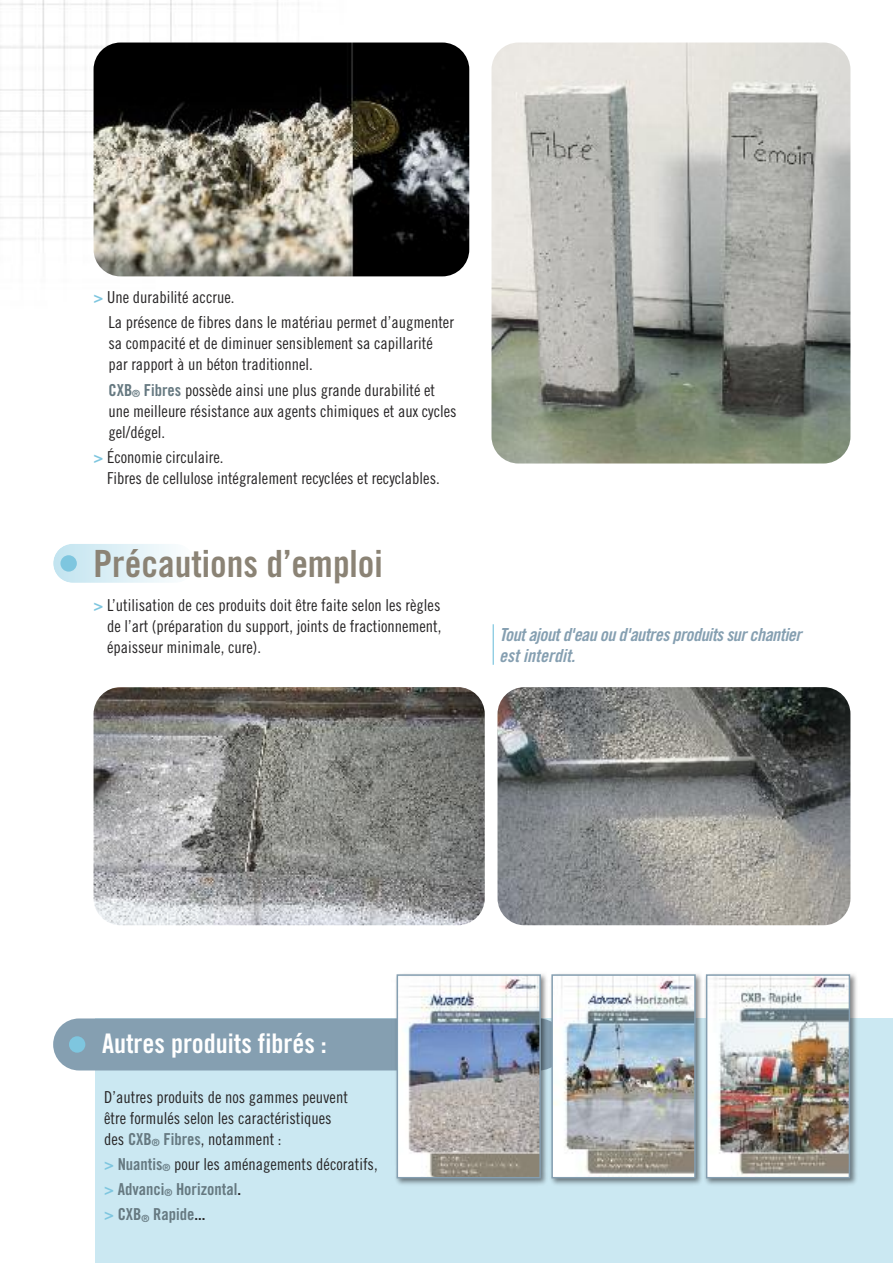
<style>
.page{position:relative;width:893px;height:1263px;background:#fff}
.page>*{position:absolute;margin:0;border:0;box-sizing:border-box;transform-origin:0 0}
.t1{font:37.5px "Trade Gothic Bold Cond Twenty";color:#8b8375}
.t2{font:27px "Trade Gothic Bold Cond Twenty";color:#fff}
.t3{font:18px/21px "Trade Gothic Bold Cond Twenty Obl";letter-spacing:-.025em;color:#859fb1}
.t4{font:16.5px/21px "Trade Gothic Cond Eighteen";color:#272526}
.t5{font:16.5px/25.2px "Trade Gothic Bold Cond Twenty";color:#667981}
.s1{font-family:"Trade Gothic Bold Cond Twenty";color:#7ec6df}
.s2{font-family:"Trade Gothic Bold Cond Twenty";color:#667981}
.s3{font-family:"Trade Gothic Bold Cond Twenty";font-size:9.9px;color:#667981}
.s4{color:#7ec6df}
.s5{font-size:9.9px}
.s6{color:#272526}
</style>
<div class="page">
<img style="left:0;top:0;width:470px;height:277px">
<div style="left:96px;top:1018px;width:797px;height:245px;background:#cbe8f2"></div>
<div style="left:53px;top:1018px;width:512px;height:52px;background:#859fb1;border-radius:26px"></div>
<div style="left:69px;top:1036px;width:16px;height:17px;background:#7ec6df;border-radius:50%"></div>
<div style="left:53px;top:544px;width:142px;height:39px;background:linear-gradient(to right,#c5e5f0,#fcfdfe)"></div>
<div style="left:60px;top:555px;width:17px;height:17px;background:#7ec6df;border-radius:50%"></div>
<img style="left:491px;top:43px;width:359px;height:420px;border-radius:27px">
<img style="left:94px;top:687px;width:391px;height:238px;border-radius:27px">
<img style="left:497px;top:687px;width:353px;height:238px;border-radius:27px">
<hr style="left:493px;top:624px;width:1px;height:41px;background:#7ec6df">
<img style="left:94px;top:43px;width:375px;height:233px;border-radius:27px">
<img style="left:391px;top:974px;width:155px;height:211px">
<img style="left:400px;top:977px;width:138px;height:198px">
<div style="left:397px;top:974px;width:144px;height:204px;border:2px solid #859fb1"></div>
<img style="left:546px;top:974px;width:155px;height:211px">
<img style="left:554px;top:977px;width:139px;height:198px">
<div style="left:551px;top:974px;width:145px;height:204px;border:2px solid #859fb1"></div>
<img style="left:701px;top:974px;width:156px;height:211px">
<img style="left:709px;top:977px;width:138px;height:198px">
<div style="left:706px;top:974px;width:144px;height:204px;border:2px solid #859fb1"></div>
<p class="t4" style="left:108px;top:286px;width:347px;line-height:25.2px;text-indent:-15px"><span class="s1">&gt;</span> Une durabilité accrue.<br>La présence de fibres dans le matériau permet d’augmenter</p>
<p class="t4" style="left:108px;top:334px;width:326px">sa compacité et de diminuer sensiblement sa capillarité par rapport à un béton traditionnel.</p>
<p class="t4" style="left:108px;top:381px;width:350px"><span class="s2">CXB</span><span class="s3">®</span> <span class="s2">Fibres</span> possède ainsi une plus grande durabilité et une meilleure résistance aux agents chimiques et aux cycles gel/dégel.</p>
<p class="t4" style="left:107px;top:448px;width:334px;text-indent:-13px"><span class="s1">&gt;</span> Économie circulaire.<br>Fibres de cellulose intégralement recyclées et recyclables.</p>
<h1 class="t1" style="left:94px;top:549px;width:291px">Précautions d’emploi</h1>
<p class="t4" style="left:107px;top:596px;width:336px;text-align:justify;text-indent:-13px"><span class="s1">&gt;</span> L’utilisation de ces produits doit être faite selon les règles de l’art (préparation du support, joints de fractionnement, épaisseur minimale, cure).</p>
<p class="t3" style="left:499px;top:625px;width:304px">Tout ajout d'eau ou d'autres produits sur chantier est interdit.</p>
<h2 class="t2" style="left:102px;top:1033px;width:226px">Autres produits fibrés :</h2>
<p class="t4" style="left:104px;top:1087px;width:245px">D’autres produits de nos gammes peuvent être formulés selon les caractéristiques des <span class="s2">CXB</span><span class="s3">®</span> <span class="s2">Fibres</span>, notamment :</p>
<p class="t4" style="left:104px;top:1155px;width:275px"><span class="s1">&gt;</span> <span class="s2">Nuantis</span><span class="s3">®</span> pour les aménagements décoratifs,</p>
<p class="t5" style="left:104px;top:1178px;width:138px"><span class="s4">&gt;</span> Advanci<span class="s5">®</span> Horizontal<span class="s6">. </span><span class="s4">&gt;</span> CXB<span class="s5">®</span> Rapide<span class="s6">...</span></p>
</div>
